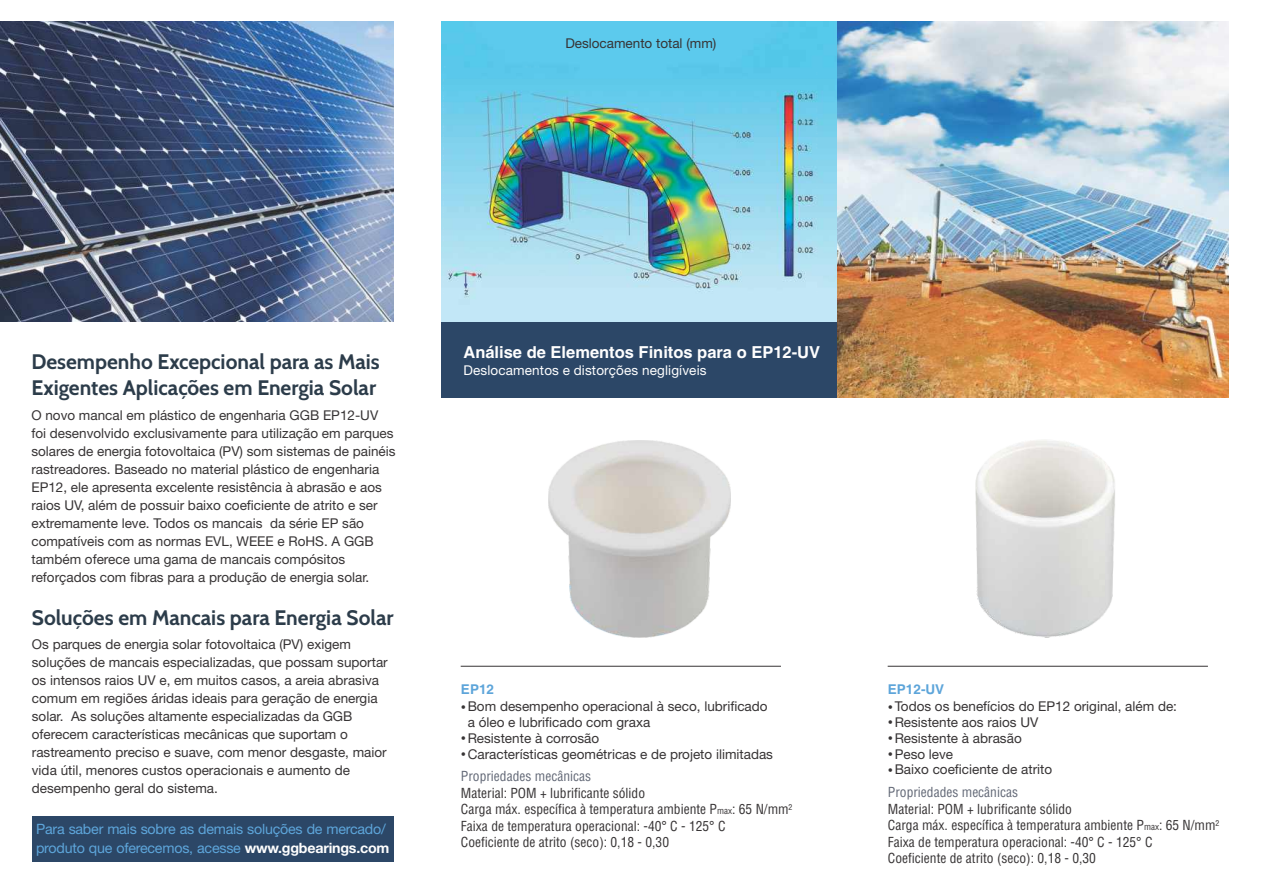
<style>
.page{position:relative;width:1263px;height:893px;background:#fff}
.page>*{position:absolute;margin:0;border:0;box-sizing:border-box;transform-origin:0 0}
.t1{font:700 21px/25.5px "Cabin";color:#2c3c4a}
.t2{font:700 16.5px "Helvetica";color:#fefefe}
.t3{font:14.25px/19.5px "Helvetica Neue LT";letter-spacing:-.015em;color:#5da5da}
.t4{font:13.5px/18px "Helvetica Neue LT";color:#373435}
.t5{font:condensed 13.5px/16.5px "Helvetica";color:#373435}
.t6{font:condensed 13.5px "Helvetica";color:#636977}
.t7{font:13.5px "Helvetica Neue LT";letter-spacing:.01em;color:#fefefe}
.t8{font:700 13.5px "Helvetica";color:#5da5da}
.s1{font-weight:700;color:#fefefe}
.s2{font-family:"Minion Pro"}
.s3{font-size:9px}
</style>
<div class="page">
<div style="left:32px;top:816px;width:362px;height:46px;background:#2c4767"></div>
<img style="left:975px;top:440px;width:140px;height:198px">
<hr style="left:461px;top:666px;width:320px;height:1px;background:#373435">
<hr style="left:888px;top:666px;width:320px;height:1px;background:#373435">
<img style="left:441px;top:21px;width:397px;height:301px">
<div style="left:441px;top:322px;width:397px;height:75px;background:#2c4767"></div>
<img style="left:0;top:21px;width:394px;height:301px">
<img style="left:838px;top:21px;width:390px;height:376px">
<img style="left:549px;top:440px;width:181px;height:197px">
<p class="t4" style="left:565px;top:35px;width:153px">Deslocamento total (mm)</p>
<h1 class="t1" style="left:31px;top:349px;width:350px">Desempenho Excepcional para as Mais<br>Exigentes Aplicações em Energia Solar</h1>
<p class="t4" style="left:31px;top:407px;width:366px">O novo mancal em plástico de engenharia GGB EP12-UV foi desenvolvido exclusivamente para utilização em parques solares de energia fotovoltaica (PV) som sistemas de painéis rastreadores. Baseado no material plástico de engenharia EP12, ele apresenta excelente resistência à abrasão e aos raios UV, além de possuir baixo coeficiente de atrito e ser extremamente leve. Todos os mancais da série EP são compatíveis com as normas EVL, WEEE e RoHS. A GGB também oferece uma gama de mancais compósitos reforçados com fibras para a produção de energia solar.</p>
<h1 class="t1" style="left:32px;top:604px;width:363px">Soluções em Mancais para Energia Solar</h1>
<p class="t4" style="left:32px;top:637px;width:357px">Os parques de energia solar fotovoltaica (PV) exigem soluções de mancais especializadas, que possam suportar os intensos raios UV e, em muitos casos, a areia abrasiva comum em regiões áridas ideais para geração de energia solar. As soluções altamente especializadas da GGB oferecem características mecânicas que suportam o rastreamento preciso e suave, com menor desgaste, maior vida útil, menores custos operacionais e aumento de desempenho geral do sistema.</p>
<p class="t3" style="left:36px;top:820px;width:355px">Para saber mais sobre as demais soluções de mercado/ produto que oferecemos, acesse <span class="s1">www.ggbearings.com</span></p>
<p class="t2" style="left:463px;top:346px;width:358px">Análise de Elementos Finitos para o EP12-UV</p>
<p class="t7" style="left:463px;top:365px;width:245px">Deslocamentos e distorções negligíveis</p>
<p class="t8" style="left:461px;top:684px;width:35px">EP12</p>
<p class="t4" style="left:468px;top:700px;width:301px;line-height:15.8px;text-indent:-7px"><span class="s2">•</span> Bom desempenho operacional à seco, lubrificado a óleo e lubrificado com graxa</p>
<p class="t4" style="left:461px;top:730px;width:140px"><span class="s2">•</span> Resistente à corrosão</p>
<p class="t4" style="left:461px;top:746px;width:314px"><span class="s2">•</span> Características geométricas e de projeto ilimitadas</p>
<p class="t6" style="left:461px;top:771px;width:132px">Propriedades mecânicas</p>
<p class="t5" style="left:461px;top:786px;width:333px">Material: POM + lubrificante sólido<br>Carga máx. específica à temperatura ambiente P<span class="s3">max</span>: 65 N/mm<sup>2<br></sup>Faixa de temperatura operacional: -40° C - 125° C<br>Coeficiente de atrito (seco): 0,18 - 0,30</p>
<p class="t8" style="left:888px;top:684px;width:58px">EP12-UV</p>
<p class="t4" style="left:888px;top:699px;width:291px"><span class="s2">•</span> Todos os benefícios do EP12 original, além de:</p>
<p class="t4" style="left:888px;top:715px;width:152px"><span class="s2">•</span> Resistente aos raios UV</p>
<p class="t4" style="left:888px;top:730px;width:135px"><span class="s2">•</span> Resistente à abrasão</p>
<p class="t4" style="left:888px;top:746px;width:67px"><span class="s2">•</span> Peso leve</p>
<p class="t4" style="left:888px;top:762px;width:166px"><span class="s2">•</span> Baixo coeficiente de atrito</p>
<p class="t6" style="left:888px;top:787px;width:132px">Propriedades mecânicas</p>
<p class="t5" style="left:888px;top:801px;width:333px">Material: POM + lubrificante sólido<br>Carga máx. específica à temperatura ambiente P<span class="s3">max</span>: 65 N/mm<sup>2<br></sup>Faixa de temperatura operacional: -40° C - 125° C<br>Coeficiente de atrito (seco): 0,18 - 0,30</p>
</div>
